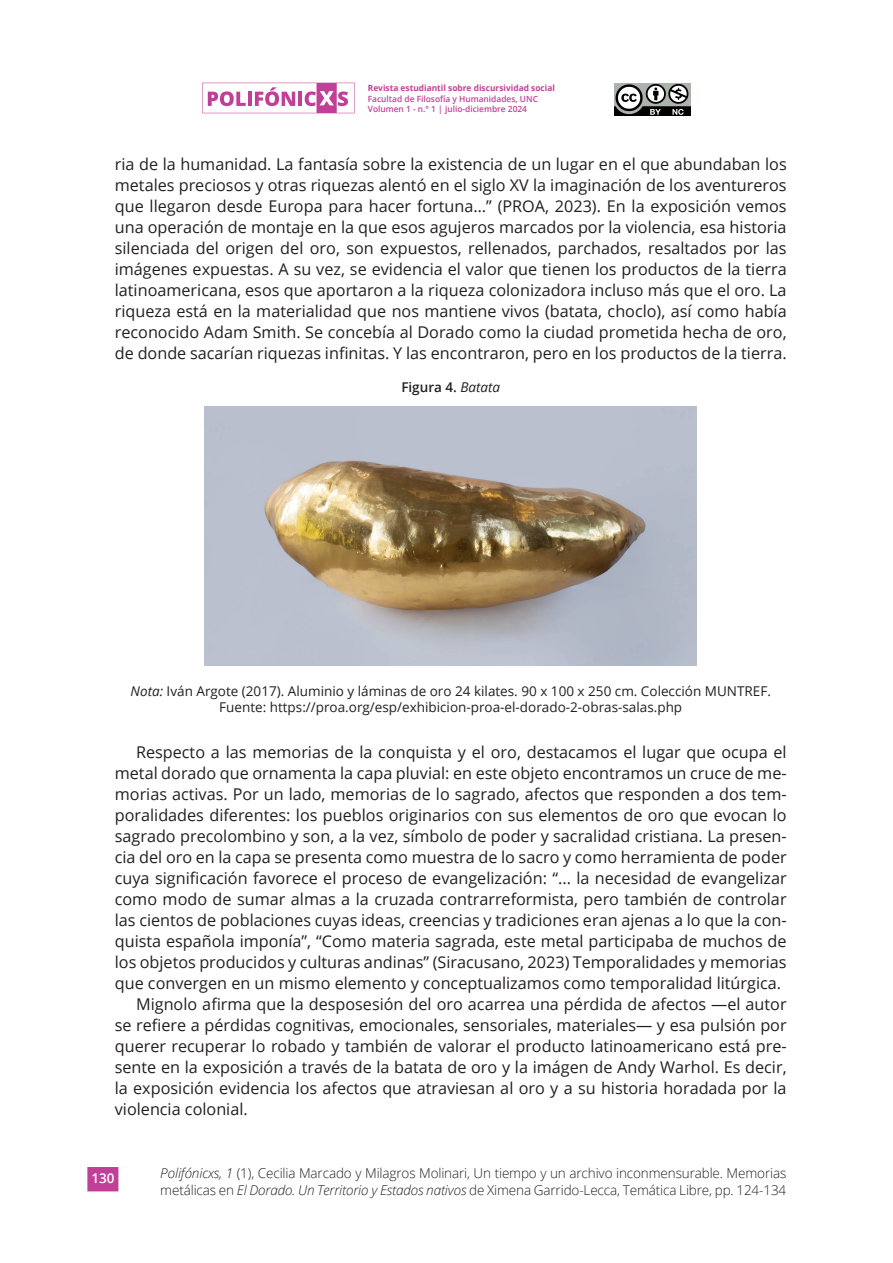
<style>
.page{position:relative;width:893px;height:1263px;background:#fff}
.page>*{position:absolute;margin:0;border:0;box-sizing:border-box;transform-origin:0 0}
.t1{font:16.2px/21px "Open Sans";color:#231f20;text-align:justify}
.t2{font:300 13.5px/16.2px "Open Sans";letter-spacing:-.01em;color:#231f20}
.t3{font:13.5px "Open Sans";color:#231f20}
.t4{font:600 13.5px "Open Sans";color:#231f20}
.t5{font:600 13.5px "Open Sans";color:#fff}
.t6{font:600 8.55px/10.2px "Open Sans";color:#c13f97}
.t7{font:700 8.55px "Open Sans";color:#c13f97}
.s1{font-weight:400;font-style:italic}
.s2{font-style:italic}
</style>
<div class="page">
<div style="left:87px;top:1167px;width:31px;height:24px;background:#c13f97"></div>
<svg style="left:202px;top:83px;width:153px;height:30px"></svg>
<img style="left:614px;top:83px;width:76px;height:33px">
<img style="left:205px;top:406px;width:492px;height:259px">
<p class="t7" style="left:368px;top:82px;width:189px">Revista estudiantil sobre discursividad social</p>
<p class="t6" style="left:368px;top:93px;width:172px">Facultad de Filosofía y Humanidades, UNC<br>Volumen 1 - n.° 1 | julio-diciembre 2024</p>
<p class="t1" style="left:115px;top:153px;width:673px">ria de la humanidad. La fantasía sobre la existencia de un lugar en el que abundaban los metales preciosos y otras riquezas alentó en el siglo XV la imaginación de los aventureros que llegaron desde Europa para hacer fortuna…” (PROA, 2023). En la exposición vemos una operación de montaje en la que esos agujeros marcados por la violencia, esa historia silenciada del origen del oro, son expuestos, rellenados, parchados, resaltados por las imágenes expuestas. A su vez, se evidencia el valor que tienen los productos de la tierra latinoamericana, esos que aportaron a la riqueza colonizadora incluso más que el oro. La riqueza está en la materialidad que nos mantiene vivos (batata, choclo), así como había reconocido Adam Smith. Se concebía al Dorado como la ciudad prometida hecha de oro, de donde sacarían riquezas infinitas. Y las encontraron, pero en los productos de la tierra.</p>
<p class="t4" style="left:401px;top:377px;width:100px">Figura 4. <span class="s1">Batata</span></p>
<p class="t3" style="left:131px;top:682px;width:642px"><span class="s2">Nota:</span> Iván Argote (2017). Aluminio y láminas de oro 24 kilates. 90 x 100 x 250 cm. Colección MUNTREF.</p>
<p class="t3" style="left:219px;top:698px;width:464px">Fuente: https://proa.org/esp/exhibicion-proa-el-dorado-2-obras-salas.php</p>
<p class="t1" style="left:115px;top:741px;width:673px;text-indent:21px">Respecto a las memorias de la conquista y el oro, destacamos el lugar que ocupa el metal dorado que ornamenta la capa pluvial: en este objeto encontramos un cruce de me&shy;morias activas. Por un lado, memorias de lo sagrado, afectos que responden a dos tem&shy;poralidades diferentes: los pueblos originarios con sus elementos de oro que evocan lo sagrado precolombino y son, a la vez, símbolo de poder y sacralidad cristiana. La presen&shy;cia del oro en la capa se presenta como muestra de lo sacro y como herramienta de poder cuya significación favorece el proceso de evangelización: “... la necesidad de evangelizar como modo de sumar almas a la cruzada contrarreformista, pero también de controlar las cientos de poblaciones cuyas ideas, creencias y tradiciones eran ajenas a lo que la con&shy;quista española imponía”, “Como materia sagrada, este metal participaba de muchos de los objetos producidos y culturas andinas” (Siracusano, 2023) Temporalidades y memorias que convergen en un mismo elemento y conceptualizamos como temporalidad litúrgica.</p>
<p class="t1" style="left:115px;top:993px;width:673px;text-indent:21px">Mignolo afirma que la desposesión del oro acarrea una pérdida de afectos —el autor se refiere a pérdidas cognitivas, emocionales, sensoriales, materiales— y esa pulsión por querer recuperar lo robado y también de valorar el producto latinoamericano está pre&shy;sente en la exposición a través de la batata de oro y la imágen de Andy Warhol. Es decir, la exposición evidencia los afectos que atraviesan al oro y a su historia horadada por la violencia colonial.</p>
<p class="t5" style="left:91px;top:1168px;width:25px">130</p>
<p class="t2" style="left:160px;top:1165px;width:627px"><span class="s2">Polifónicxs, 1</span> (1), Cecilia Marcado y Milagros Molinari, Un tiempo y un archivo inconmensurable. Memorias metálicas en <span class="s2">El Dorado. Un Territorio y Estados nativos</span> de Ximena Garrido-Lecca, Temática Libre, pp. 124-134</p>
</div>
